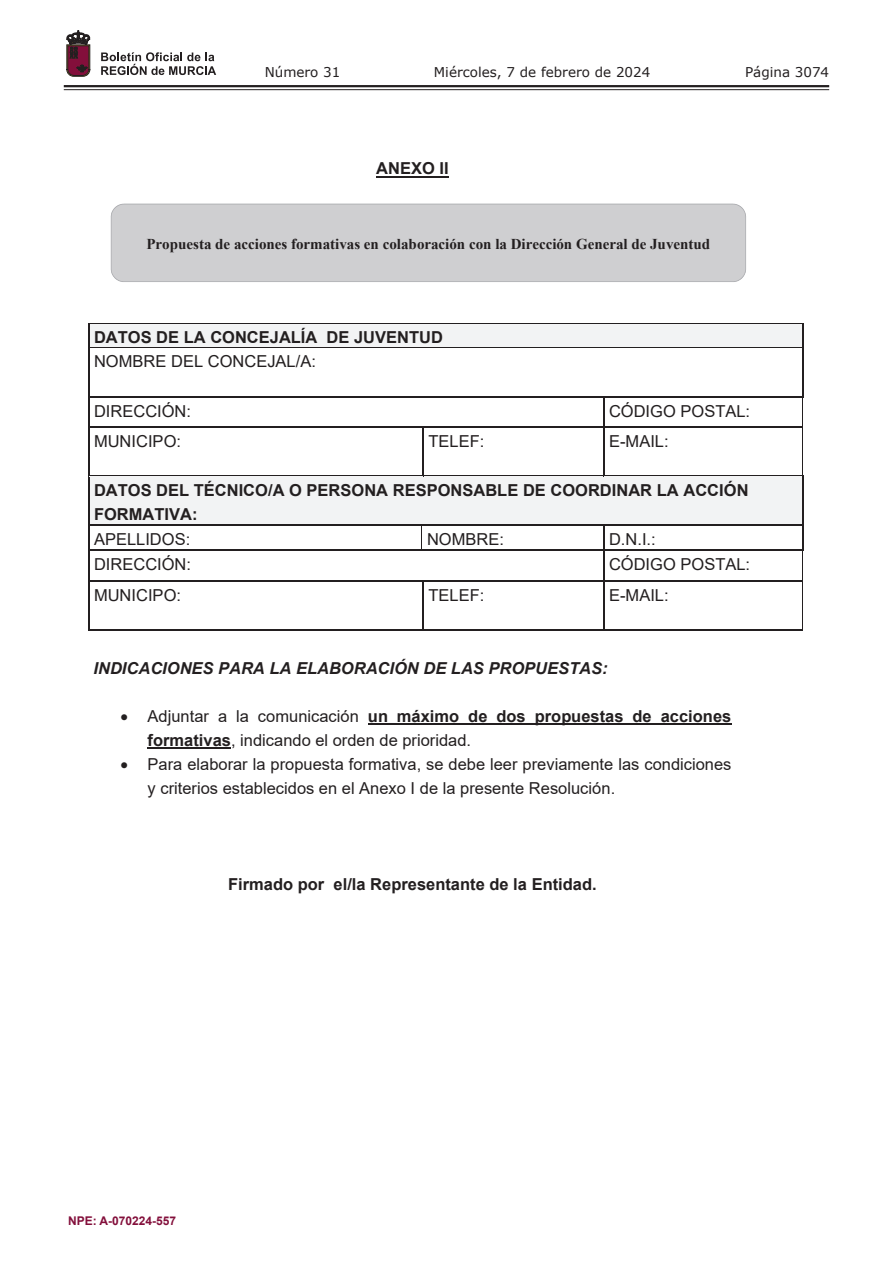
<style>
.page{position:relative;width:893px;height:1263px;background:#fff}
.page>*{position:absolute;margin:0;border:0;box-sizing:border-box;transform-origin:0 0}
.t1{font:16.5px/24px "Arial";color:#231f20}
.t2{font:700 16.5px/24px "Arial";color:#231f20}
.t3{font:italic 700 16.5px "Arial";color:#231f20}
.t4{font:700 15px "Times New Roman";color:#231f20}
.t5{font:13.5px "Verdana";color:#231f20}
.t6{font:700 12px "Arial";color:#830f3b}
.s1{font-weight:700}
</style>
<div class="page">
<hr style="left:64px;top:85px;width:765px;height:2px;background:#231f20">
<hr style="left:64px;top:89px;width:765px;height:1px;background:#231f20">
<svg style="left:101px;top:52px;width:115px;height:23px"></svg>
<svg style="left:67px;top:31px;width:23px;height:45px"></svg>
<hr style="left:376px;top:176px;width:73px;height:1px;background:#231f20">
<div style="left:94px;top:324px;width:703px;height:24px;background:#f2f3f4"></div>
<hr style="left:88px;top:323px;width:715px;height:1px;background:#231f20">
<svg style="left:88px;top:324px;width:1px;height:24px"></svg>
<svg style="left:802px;top:324px;width:1px;height:24px"></svg>
<hr style="left:88px;top:348px;width:715px;height:1px;background:#231f20">
<hr style="left:88px;top:348px;width:1px;height:48px;background:#231f20">
<hr style="left:802px;top:348px;width:1px;height:48px;background:#231f20">
<hr style="left:89px;top:396px;width:514px;height:1px;background:#231f20">
<hr style="left:604px;top:396px;width:198px;height:1px;background:#231f20">
<hr style="left:88px;top:397px;width:1px;height:30px;background:#231f20">
<hr style="left:603px;top:397px;width:1px;height:30px;background:#231f20">
<hr style="left:802px;top:397px;width:1px;height:30px;background:#231f20">
<hr style="left:89px;top:427px;width:334px;height:1px;background:#231f20">
<hr style="left:424px;top:427px;width:179px;height:1px;background:#231f20">
<hr style="left:604px;top:427px;width:198px;height:1px;background:#231f20">
<hr style="left:88px;top:428px;width:1px;height:48px;background:#231f20">
<hr style="left:423px;top:428px;width:1px;height:48px;background:#231f20">
<hr style="left:603px;top:428px;width:1px;height:48px;background:#231f20">
<hr style="left:802px;top:428px;width:1px;height:48px;background:#231f20">
<div style="left:94px;top:477px;width:703px;height:24px;background:#f2f3f4"></div>
<div style="left:94px;top:501px;width:703px;height:24px;background:#f2f3f4"></div>
<hr style="left:89px;top:476px;width:334px;height:1px;background:#231f20">
<hr style="left:89px;top:477px;width:335px;height:1px;background:#f2f3f4">
<hr style="left:423px;top:476px;width:180px;height:1px;background:#231f20">
<hr style="left:604px;top:476px;width:198px;height:1px;background:#231f20">
<hr style="left:604px;top:477px;width:198px;height:1px;background:#f2f3f4">
<hr style="left:88px;top:477px;width:1px;height:48px;background:#231f20">
<hr style="left:802px;top:477px;width:1px;height:48px;background:#231f20">
<hr style="left:89px;top:525px;width:333px;height:1px;background:#231f20">
<hr style="left:422px;top:525px;width:181px;height:1px;background:#231f20">
<hr style="left:604px;top:525px;width:198px;height:1px;background:#231f20">
<hr style="left:89px;top:550px;width:514px;height:1px;background:#231f20">
<hr style="left:604px;top:550px;width:198px;height:1px;background:#231f20">
<svg style="left:88px;top:525px;width:1px;height:56px"></svg>
<hr style="left:89px;top:580px;width:334px;height:1px;background:#231f20">
<hr style="left:424px;top:580px;width:179px;height:1px;background:#231f20">
<svg style="left:603px;top:525px;width:1px;height:56px"></svg>
<hr style="left:604px;top:580px;width:198px;height:1px;background:#231f20">
<svg style="left:802px;top:525px;width:1px;height:56px"></svg>
<hr style="left:88px;top:581px;width:1px;height:49px;background:#231f20">
<hr style="left:88px;top:629px;width:335px;height:1px;background:#231f20">
<hr style="left:423px;top:581px;width:1px;height:49px;background:#231f20">
<hr style="left:424px;top:629px;width:179px;height:1px;background:#231f20">
<hr style="left:603px;top:581px;width:1px;height:49px;background:#231f20">
<hr style="left:604px;top:629px;width:198px;height:1px;background:#231f20">
<hr style="left:802px;top:581px;width:1px;height:49px;background:#231f20">
<hr style="left:368px;top:723px;width:363px;height:2px;background:#231f20">
<hr style="left:148px;top:747px;width:83px;height:2px;background:#231f20">
<div style="left:111px;top:204px;width:635px;height:78px;background:#cfcfd1"></div>
<p class="t5" style="left:265px;top:62px;width:77px">Número 31</p>
<p class="t5" style="left:434px;top:62px;width:218px">Miércoles, 7 de febrero de 2024</p>
<p class="t5" style="left:745px;top:62px;width:86px">Página 3074</p>
<p class="t2" style="left:376px;top:156px;width:74px">ANEXO II</p>
<p class="t4" style="left:146px;top:233px;width:565px">Propuesta de acciones formativas en colaboración con la Dirección General de Juventud</p>
<p class="t2" style="left:94px;top:325px;width:350px">DATOS DE LA CONCEJALÍA DE JUVENTUD</p>
<p class="t1" style="left:94px;top:350px;width:223px">NOMBRE DEL CONCEJAL/A:</p>
<p class="t1" style="left:94px;top:399px;width:99px">DIRECCIÓN:</p>
<p class="t1" style="left:609px;top:399px;width:143px">CÓDIGO POSTAL:</p>
<p class="t1" style="left:94px;top:429px;width:88px">MUNICIPO:</p>
<p class="t1" style="left:428px;top:429px;width:57px">TELEF:</p>
<p class="t1" style="left:609px;top:429px;width:61px">E-MAIL:</p>
<p class="t2" style="left:94px;top:478px;width:656px">DATOS DEL TÉCNICO/A O PERSONA RESPONSABLE DE COORDINAR LA ACCIÓN<br>FORMATIVA:</p>
<p class="t1" style="left:94px;top:527px;width:98px">APELLIDOS:</p>
<p class="t1" style="left:427px;top:527px;width:78px">NOMBRE:</p>
<p class="t1" style="left:609px;top:527px;width:48px">D.N.I.:</p>
<p class="t1" style="left:94px;top:552px;width:99px">DIRECCIÓN:</p>
<p class="t1" style="left:609px;top:552px;width:143px">CÓDIGO POSTAL:</p>
<p class="t1" style="left:94px;top:583px;width:88px">MUNICIPO:</p>
<p class="t1" style="left:428px;top:583px;width:57px">TELEF:</p>
<p class="t1" style="left:609px;top:583px;width:61px">E-MAIL:</p>
<p class="t3" style="left:94px;top:657px;width:515px">INDICACIONES PARA LA ELABORACIÓN DE LAS PROPUESTAS:</p>
<p class="t1" style="left:148px;top:704px;width:585px;text-indent:-27px">• Adjuntar a la comunicación <span class="s1">un máximo de dos propuestas de acciones formativas</span>, indicando el orden de prioridad.</p>
<p class="t1" style="left:148px;top:752px;width:585px;text-indent:-27px">• Para elaborar la propuesta formativa, se debe leer previamente las condiciones y criterios establecidos en el Anexo I de la presente Resolución.</p>
<p class="t2" style="left:228px;top:872px;width:370px">Firmado por el/la Representante de la Entidad.</p>
<p class="t6" style="left:68px;top:1212px;width:110px">NPE: A-070224-557</p>
</div>
